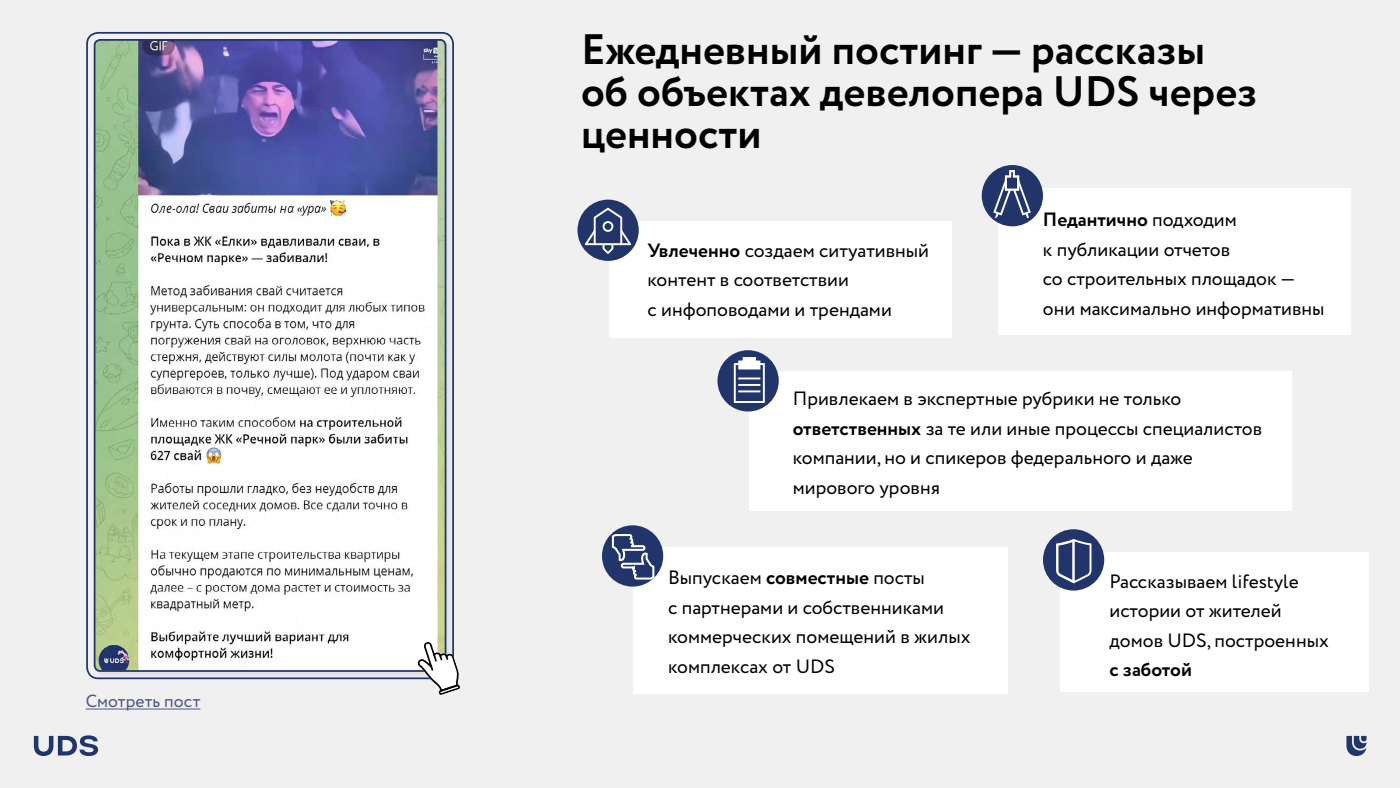
<style>
.page{position:relative;width:1400px;height:788px;background:#f0f0f1}
.page>*{position:absolute;margin:0;border:0;box-sizing:border-box;transform-origin:0 0}
.t1{font:700 42.52px/42px "Circe";color:#000}
.t2{font:19.25px/29.5px "Circe";color:#000}
.t3{font:700 19.25px "Circe";color:#000}
.t4{font:17.5px "Circe";letter-spacing:.005em;color:#4f5585}
.s1{font-weight:700}
</style>
<div class="page">
<div style="left:609px;top:221px;width:343px;height:116px;background:#fff"></div>
<div style="left:634px;top:546px;width:374px;height:147px;background:#fff"></div>
<div style="left:749px;top:371px;width:543px;height:140px;background:#fff"></div>
<div style="left:998px;top:188px;width:353px;height:146px;background:#fff"></div>
<div style="left:1060px;top:552px;width:308px;height:139px;background:#fff"></div>
<div style="left:86px;top:32px;width:368px;height:647px;border:2px solid #21356a;border-radius:11px"></div>
<div style="left:95px;top:40px;width:357px;height:637px;background:#21356a;opacity:.09"></div>
<img style="left:95px;top:40px;width:350px;height:630px">
<div style="left:94px;top:39px;width:352px;height:632px;border:2px solid #21356a;border-radius:6px"></div>
<div style="left:578px;top:200px;width:61px;height:61px;background:#21356a;border-radius:50%"></div>
<div style="left:602px;top:525px;width:61px;height:61px;background:#21356a;border-radius:50%"></div>
<div style="left:718px;top:350px;width:61px;height:61px;background:#21356a;border-radius:50%"></div>
<div style="left:982px;top:165px;width:61px;height:61px;background:#21356a;border-radius:50%"></div>
<div style="left:1043px;top:529px;width:61px;height:61px;background:#21356a;border-radius:50%"></div>
<svg style="left:585px;top:208px;width:46px;height:46px"></svg>
<svg style="left:993px;top:170px;width:38px;height:48px"></svg>
<svg style="left:734px;top:357px;width:31px;height:46px"></svg>
<hr style="left:738px;top:377px;width:22px;height:2px;background:#fff">
<hr style="left:738px;top:384px;width:22px;height:2px;background:#fff">
<hr style="left:738px;top:390px;width:22px;height:2px;background:#fff">
<svg style="left:1056px;top:539px;width:35px;height:44px"></svg>
<svg style="left:611px;top:533px;width:45px;height:47px"></svg>
<hr style="left:86px;top:708px;width:114px;height:1px;background:#4f5585">
<svg style="left:417px;top:641px;width:43px;height:54px"></svg>
<svg style="left:33px;top:735px;width:65px;height:21px"></svg>
<svg style="left:1346px;top:735px;width:21px;height:21px"></svg>
<p class="t4" style="left:86px;top:689px;width:116px">Смотреть пост</p>
<h1 class="t1" style="left:581px;top:31px;width:678px">Ежедневный постинг — рассказы об объектах девелопера UDS через ценности</h1>
<p class="t2" style="left:648px;top:236px;width:283px"><span class="s1">Увлеченно</span> создаем ситуативный контент в соответствии<br>с инфоповодами и трендами</p>
<p class="t2" style="left:1043px;top:206px;width:283px"><span class="s1">Педантично</span> подходим<br>к публикации отчетов<br>со строительных площадок — они максимально информативны</p>
<p class="t2" style="left:793px;top:384px;width:471px">Привлекаем в экспертные рубрики не только <span class="s1">ответственных</span> за те или иные процессы специалистов компании, но и спикеров федерального и даже мирового уровня</p>
<p class="t2" style="left:668px;top:563px;width:304px">Выпускаем <span class="s1">совместные</span> посты<br>с партнерами и собственниками коммерческих помещений в жилых комплексах от UDS</p>
<p class="t2" style="left:1110px;top:567px;width:221px">Рассказываем lifestyle истории от жителей домов UDS, построенных</p>
<p class="t3" style="left:1110px;top:656px;width:84px">с заботой</p>
</div>
